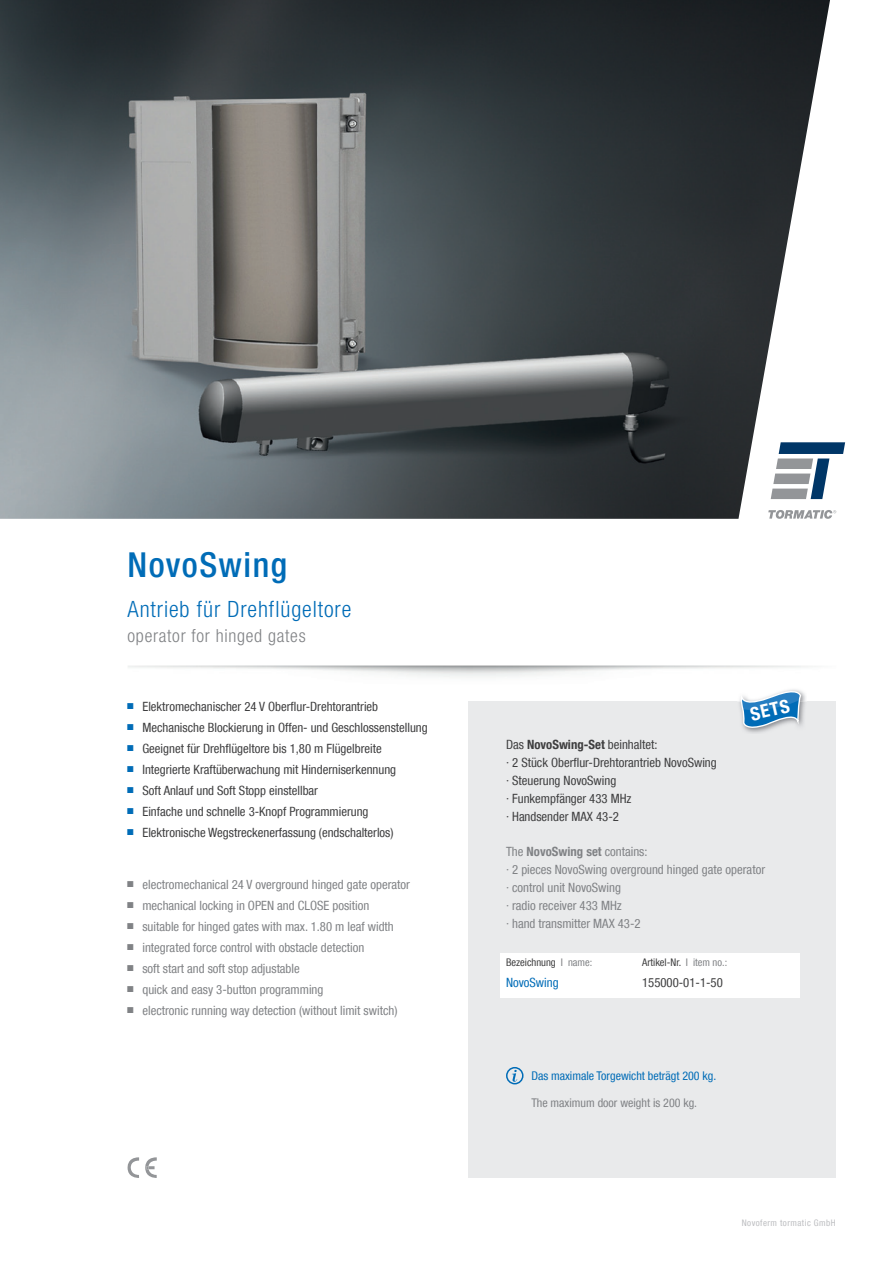
<style>
.page{position:relative;width:893px;height:1263px;background:#fff}
.page>*{position:absolute;margin:0;border:0;box-sizing:border-box;transform-origin:0 0}
.t1{font:500 condensed 34.5px "Helvetica Neue LT Com";letter-spacing:.04em;color:#006cb7}
.t2{font:300 condensed 22.5px "Helvetica Neue LT Com";letter-spacing:.04em;color:#006cb7}
.t3{font:700 condensed 18.45px "Helvetica Neue";color:#fff}
.t4{font:300 condensed 18px "Helvetica Neue LT Com";letter-spacing:.04em;color:#808285}
.t5{font:condensed 12.75px/18px "Helvetica Neue LT Com";color:#3e3e3f}
.t6{font:condensed 12.75px/18px "Helvetica Neue LT Com";color:#808285}
.t7{font:condensed 12.75px "Helvetica Neue LT Com";color:#006cb7}
.t8{font:condensed 12px "Helvetica Neue LT Com";color:#006cb7}
.t9{font:condensed 12px "Helvetica Neue LT Com";color:#808285}
.t10{font:condensed 10.5px "Helvetica Neue LT Com";color:#3e3e3f}
.t11{font:condensed 9px "Helvetica Neue LT Com";letter-spacing:.05em;color:#bcbdc0}
.s1{font-weight:700}
.s2{color:#808285}
</style>
<div class="page">
<div style="left:468px;top:702px;width:368px;height:476px;background:#e9eaeb"></div>
<svg style="left:127px;top:1157px;width:30px;height:21px"></svg>
<img style="left:737px;top:691px;width:70px;height:42px">
<svg style="left:740px;top:689px;width:62px;height:42px"></svg>
<div style="left:500px;top:953px;width:299px;height:44px;background:#fff"></div>
<div style="left:506px;top:1067px;width:17px;height:17px;border:2px solid #006cb7;border-radius:50%"></div>
<svg style="left:512px;top:1070px;width:5px;height:12px"></svg>
<img style="left:0;top:0;width:830px;height:519px">
<svg style="left:768px;top:510px;width:68px;height:9px"></svg>
<svg style="left:771px;top:442px;width:74px;height:57px"></svg>
<h1 class="t1" style="left:128px;top:545px;width:161px">NovoSwing</h1>
<h2 class="t2" style="left:128px;top:596px;width:225px">Antrieb für Drehflügeltore</h2>
<h3 class="t4" style="left:128px;top:625px;width:180px">operator for hinged gates</h3>
<p class="t5" style="left:128px;top:697px;width:252px"><sup>■</sup> Elektromechanischer 24 V Oberflur-Drehtorantrieb</p>
<p class="t5" style="left:128px;top:718px;width:302px"><sup>■</sup> Mechanische Blockierung in Offen- und Geschlossenstellung</p>
<p class="t5" style="left:128px;top:739px;width:256px"><sup>■</sup> Geeignet für Drehflügeltore bis 1,80 m Flügelbreite</p>
<p class="t5" style="left:128px;top:760px;width:270px"><sup>■</sup> Integrierte Kraftüberwachung mit Hinderniserkennung</p>
<p class="t5" style="left:128px;top:781px;width:192px"><sup>■</sup> Soft Anlauf und Soft Stopp einstellbar</p>
<p class="t5" style="left:128px;top:802px;width:242px"><sup>■</sup> Einfache und schnelle 3-Knopf Programmierung</p>
<p class="t5" style="left:128px;top:823px;width:267px"><sup>■</sup> Elektronische Wegstreckenerfassung (endschalterlos)</p>
<p class="t6" style="left:128px;top:875px;width:284px"><sup>■</sup> electromechanical 24 V overground hinged gate operator</p>
<p class="t6" style="left:128px;top:896px;width:243px"><sup>■</sup> mechanical locking in OPEN and CLOSE position</p>
<p class="t6" style="left:128px;top:917px;width:268px"><sup>■</sup> suitable for hinged gates with max. 1.80 m leaf width</p>
<p class="t6" style="left:128px;top:938px;width:238px"><sup>■</sup> integrated force control with obstacle detection</p>
<p class="t6" style="left:128px;top:959px;width:174px"><sup>■</sup> soft start and soft stop adjustable</p>
<p class="t6" style="left:128px;top:980px;width:197px"><sup>■</sup> quick and easy 3-button programming</p>
<p class="t6" style="left:128px;top:1001px;width:271px"><sup>■</sup> electronic running way detection (without limit switch)</p>
<h3 class="t3" style="left:748px;top:703px;width:41px;rotate:-13deg">SETS</h3>
<p class="t5" style="left:506px;top:735px;width:212px">Das <span class="s1">NovoSwing-Set</span> beinhaltet:<br>· 2 Stück Oberflur-Drehtorantrieb NovoSwing · Steuerung NovoSwing<br>· Funkempfänger 433 MHz<br>· Handsender MAX 43-2</p>
<p class="t6" style="left:506px;top:842px;width:261px">The <span class="s1">NovoSwing set</span> contains:<br>· 2 pieces NovoSwing overground hinged gate operator · control unit NovoSwing<br>· radio receiver 433 MHz<br>· hand transmitter MAX 43-2</p>
<p class="t10" style="left:506px;top:956px;width:88px">Bezeichnung <span class="s2">I name:</span></p>
<p class="t10" style="left:642px;top:956px;width:87px">Artikel-Nr. <span class="s2">I item no.:</span></p>
<p class="t7" style="left:506px;top:975px;width:54px">NovoSwing</p>
<p class="t5" style="left:642px;top:973px;width:82px">155000-01-1-50</p>
<p class="t8" style="left:531px;top:1068px;width:187px">Das maximale Torgewicht beträgt 200 kg.</p>
<p class="t9" style="left:531px;top:1095px;width:167px">The maximum door weight is 200 kg.</p>
<p class="t11" style="left:742px;top:1218px;width:95px">Novoferm tormatic GmbH</p>
</div>
